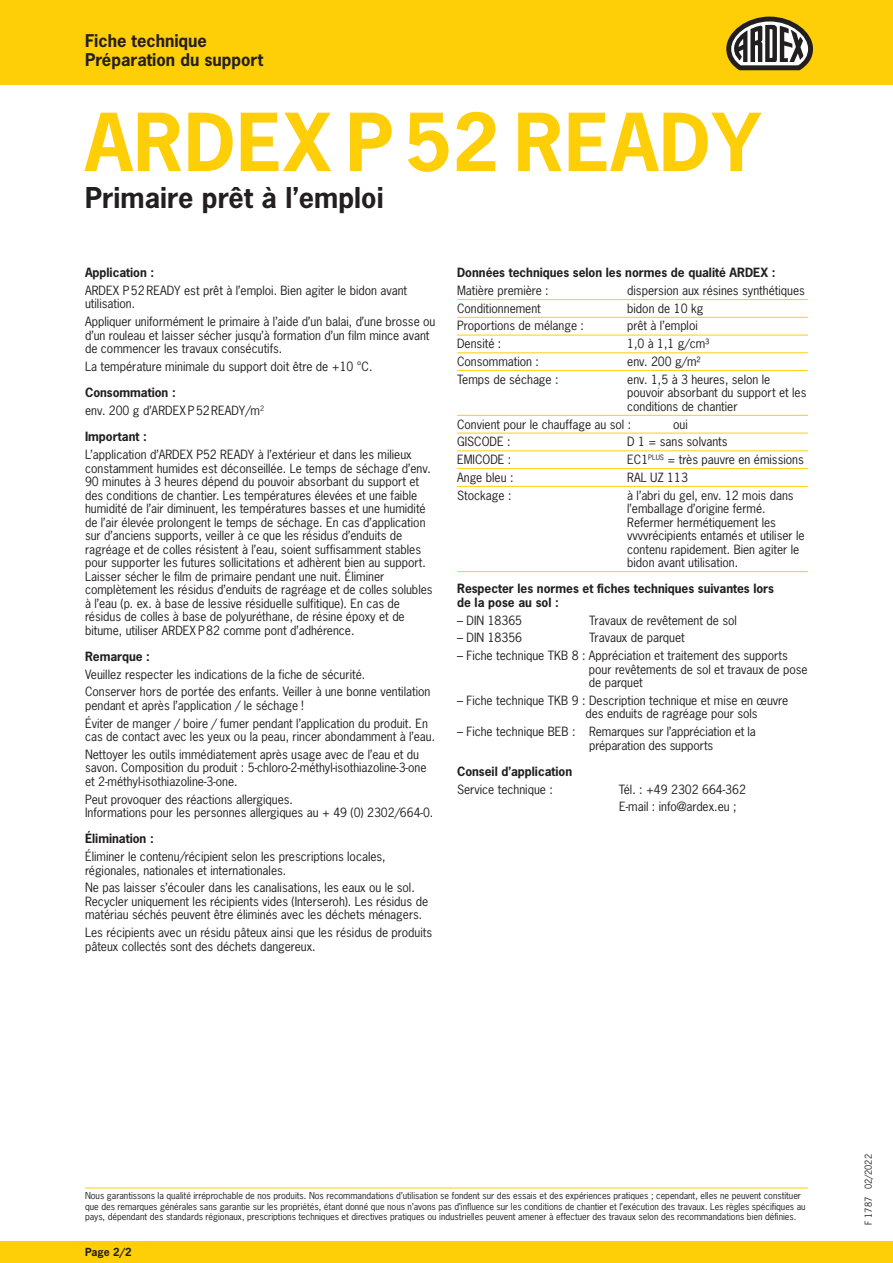
<style>
.page{position:relative;width:893px;height:1263px;background:#fff}
.page>*{position:absolute;margin:0;border:0;box-sizing:border-box;transform-origin:0 0}
.t1{font:700 75px "News Gothic Std";letter-spacing:.015em;color:#fecf07}
.t2{font:700 27px "News Gothic Std";letter-spacing:.005em;color:#231f20}
.t3{font:700 16.5px/19.5px "News Gothic Std";color:#231f20}
.t4{font:12px/13.5px "News Gothic Std";color:#231f20}
.t5{font:700 12px/13.5px "News Gothic Std";color:#231f20}
.t6{font:700 10.5px "News Gothic Std";color:#231f20}
.t7{font:9px/10.5px "News Gothic Std";color:#231f20}
.s1{font-weight:700}
</style>
<div class="page">
<div style="left:0;top:0;width:893px;height:85px;background:#fecf07"></div>
<div style="left:0;top:1242px;width:893px;height:21px;background:#fecf07"></div>
<hr style="left:457px;top:299px;width:351px;height:1px;background:#fecf07">
<hr style="left:457px;top:317px;width:351px;height:1px;background:#fecf07">
<hr style="left:457px;top:335px;width:351px;height:1px;background:#fecf07">
<hr style="left:457px;top:352px;width:351px;height:1px;background:#fecf07">
<hr style="left:457px;top:370px;width:351px;height:1px;background:#fecf07">
<hr style="left:457px;top:415px;width:351px;height:1px;background:#fecf07">
<hr style="left:457px;top:433px;width:351px;height:1px;background:#fecf07">
<hr style="left:457px;top:450px;width:351px;height:1px;background:#fecf07">
<hr style="left:457px;top:468px;width:351px;height:1px;background:#fecf07">
<hr style="left:457px;top:486px;width:351px;height:1px;background:#fecf07">
<hr style="left:457px;top:571px;width:351px;height:1px;background:#fecf07">
<svg style="left:726px;top:17px;width:87px;height:53px"></svg>
<hr style="left:85px;top:1188px;width:723px;height:1px;background:#fecf07">
<h3 class="t3" style="left:85px;top:31px;width:180px">Fiche technique<br>Préparation du support</h3>
<h1 class="t1" style="left:85px;top:93px;width:677px">ARDEX P52 READY</h1>
<h2 class="t2" style="left:85px;top:180px;width:300px">Primaire prêt à l’emploi</h2>
<p class="t5" style="left:85px;top:266px;width:71px">Application :</p>
<p class="t4" style="left:85px;top:284px;width:324px">ARDEX P52 READY est prêt à l’emploi. Bien agiter le bidon avant utilisation.</p>
<p class="t4" style="left:85px;top:315px;width:352px">Appliquer uniformément le primaire à l’aide d’un balai, d’une brosse ou d’un rouleau et laisser sécher jusqu’à formation d’un film mince avant de commencer les travaux consécutifs.</p>
<p class="t4" style="left:85px;top:360px;width:289px">La température minimale du support doit être de +10 °C.</p>
<p class="t4" style="left:85px;top:384px;width:181px;line-height:17.7px"><span class="s1">Consommation :<br></span>env. 200 g d’ARDEX P52READY/m<sup>2</sup></p>
<p class="t5" style="left:85px;top:430px;width:63px">Important :</p>
<p class="t4" style="left:85px;top:448px;width:349px">L’application d’ARDEX P52 READY à l’extérieur et dans les milieux constamment humides est déconseillée. Le temps de séchage d’env.<br>90 minutes à 3 heures dépend du pouvoir absorbant du support et des conditions de chantier. Les températures élevées et une faible humidité de l’air diminuent, les températures basses et une humidité de l’air élevée prolongent le temps de séchage. En cas d’application sur d’anciens supports, veiller à ce que les résidus d’enduits de ragréage et de colles résistent à l’eau, soient suffisamment stables pour supporter les futures sollicitations et adhèrent bien au support.<br>Laisser sécher le film de primaire pendant une nuit. Éliminer complètement les résidus d’enduits de ragréage et de colles solubles à l’eau (p. ex. à base de lessive résiduelle sulfitique). En cas de résidus de colles à base de polyuréthane, de résine époxy et de bitume, utiliser ARDEX P82 comme pont d’adhérence.</p>
<p class="t5" style="left:85px;top:649px;width:66px">Remarque :</p>
<p class="t4" style="left:85px;top:665px;width:347px;line-height:17.7px">Veuillez respecter les indications de la fiche de sécurité.<br>Conserver hors de portée des enfants. Veiller à une bonne ventilation</p>
<p class="t4" style="left:85px;top:696px;width:344px;line-height:17.7px">pendant et après l’application / le séchage !<br>Éviter de manger / boire / fumer pendant l’application du produit. En</p>
<p class="t4" style="left:85px;top:728px;width:352px;line-height:17.7px">cas de contact avec les yeux ou la peau, rincer abondamment à l’eau.<br>Nettoyer les outils immédiatement après usage avec de l’eau et du</p>
<p class="t4" style="left:85px;top:761px;width:343px">savon. Composition du produit : 5-chloro-2-méthyl-isothiazoline-3-one et 2-méthyl-isothiazoline-3-one.</p>
<p class="t4" style="left:85px;top:792px;width:350px">Peut provoquer des réactions allergiques.<br>Informations pour les personnes allergiques au + 49 (0) 2302/664-0.</p>
<p class="t5" style="left:85px;top:832px;width:70px">Élimination :</p>
<p class="t4" style="left:85px;top:850px;width:302px">Éliminer le contenu/récipient selon les prescriptions locales, régionales, nationales et internationales.</p>
<p class="t4" style="left:85px;top:881px;width:345px">Ne pas laisser s’écouler dans les canalisations, les eaux ou le sol.<br>Recycler uniquement les récipients vides (Interseroh). Les résidus de matériau séchés peuvent être éliminés avec les déchets ménagers.</p>
<p class="t4" style="left:85px;top:926px;width:349px">Les récipients avec un résidu pâteux ainsi que les résidus de produits pâteux collectés sont des déchets dangereux.</p>
<p class="t5" style="left:457px;top:266px;width:320px">Données techniques selon les normes de qualité ARDEX :</p>
<p class="t4" style="left:457px;top:284px;width:93px">Matière première :</p>
<p class="t4" style="left:627px;top:284px;width:179px">dispersion aux résines synthétiques</p>
<p class="t4" style="left:457px;top:301px;width:85px">Conditionnement</p>
<p class="t4" style="left:627px;top:301px;width:78px">bidon de 10 kg</p>
<p class="t4" style="left:457px;top:319px;width:128px">Proportions de mélange :</p>
<p class="t4" style="left:627px;top:319px;width:72px">prêt à l’emploi</p>
<p class="t4" style="left:457px;top:337px;width:46px">Densité :</p>
<p class="t4" style="left:627px;top:337px;width:84px">1,0 à 1,1 g/cm³</p>
<p class="t4" style="left:457px;top:355px;width:83px">Consommation :</p>
<p class="t4" style="left:627px;top:355px;width:75px">env. 200 g/m²</p>
<p class="t4" style="left:457px;top:372px;width:103px">Temps de séchage :</p>
<p class="t4" style="left:627px;top:372px;width:181px">env. 1,5 à 3 heures, selon le pouvoir absorbant du support et les conditions de chantier</p>
<p class="t4" style="left:457px;top:417px;width:176px">Convient pour le chauffage au sol :</p>
<p class="t4" style="left:673px;top:417px;width:16px">oui</p>
<p class="t4" style="left:457px;top:435px;width:55px">GISCODE :</p>
<p class="t4" style="left:627px;top:435px;width:102px">D 1 = sans solvants</p>
<p class="t4" style="left:457px;top:453px;width:56px">EMICODE :</p>
<p class="t4" style="left:627px;top:453px;width:178px">EC1<sup>PLUS</sup> = très pauvre en émissions</p>
<p class="t4" style="left:457px;top:470px;width:58px">Ange bleu :</p>
<p class="t4" style="left:627px;top:470px;width:62px">RAL UZ 113</p>
<p class="t4" style="left:457px;top:488px;width:56px">Stockage :</p>
<p class="t4" style="left:627px;top:488px;width:179px">à l’abri du gel, env. 12 mois dans l’emballage d’origine fermé.<br>Refermer hermétiquement les vvvvrécipients entamés et utiliser le contenu rapidement. Bien agiter le bidon avant utilisation.</p>
<p class="t5" style="left:457px;top:582px;width:318px">Respecter les normes et fiches techniques suivantes lors de la pose au sol :</p>
<p class="t4" style="left:457px;top:613px;width:67px">– DIN 18365</p>
<p class="t4" style="left:589px;top:613px;width:149px">Travaux de revêtement de sol</p>
<p class="t4" style="left:457px;top:631px;width:67px">– DIN 18356</p>
<p class="t4" style="left:589px;top:631px;width:97px">Travaux de parquet</p>
<p class="t4" style="left:589px;top:649px;width:220px;text-indent:-132px">– Fiche technique TKB 8 : Appréciation et traitement des supports pour revêtements de sol et travaux de pose de parquet</p>
<p class="t4" style="left:585px;top:693px;width:204px;text-indent:-128px">– Fiche technique TKB 9 : Description technique et mise en œuvre des enduits de ragréage pour sols</p>
<p class="t4" style="left:589px;top:725px;width:168px;text-indent:-132px">– Fiche technique BEB : Remarques sur l’appréciation et la préparation des supports</p>
<p class="t5" style="left:457px;top:764px;width:117px">Conseil d’application</p>
<p class="t4" style="left:457px;top:782px;width:97px">Service technique :</p>
<p class="t4" style="left:619px;top:780px;width:129px;line-height:17.7px">Tél. : +49 2302 664-362<br>E-mail : info@ardex.eu ;</p>
<p class="t7" style="left:85px;top:1191px;width:722px">Nous garantissons la qualité irréprochable de nos produits. Nos recommandations d’utilisation se fondent sur des essais et des expériences pratiques ; cependant, elles ne peuvent constituer que des remarques générales sans garantie sur les propriétés, étant donné que nous n’avons pas d’influence sur les conditions de chantier et l’exécution des travaux. Les règles spécifiques au pays, dépendant des standards régionaux, prescriptions techniques et directives pratiques ou industrielles peuvent amener à effectuer des travaux selon des recommandations bien définies.</p>
<p class="t6" style="left:85px;top:1245px;width:48px">Page 2/2</p>
<p class="t7" style="left:863px;top:1225px;width:72px;rotate:-90deg">F 1787 02/2022</p>
</div>
